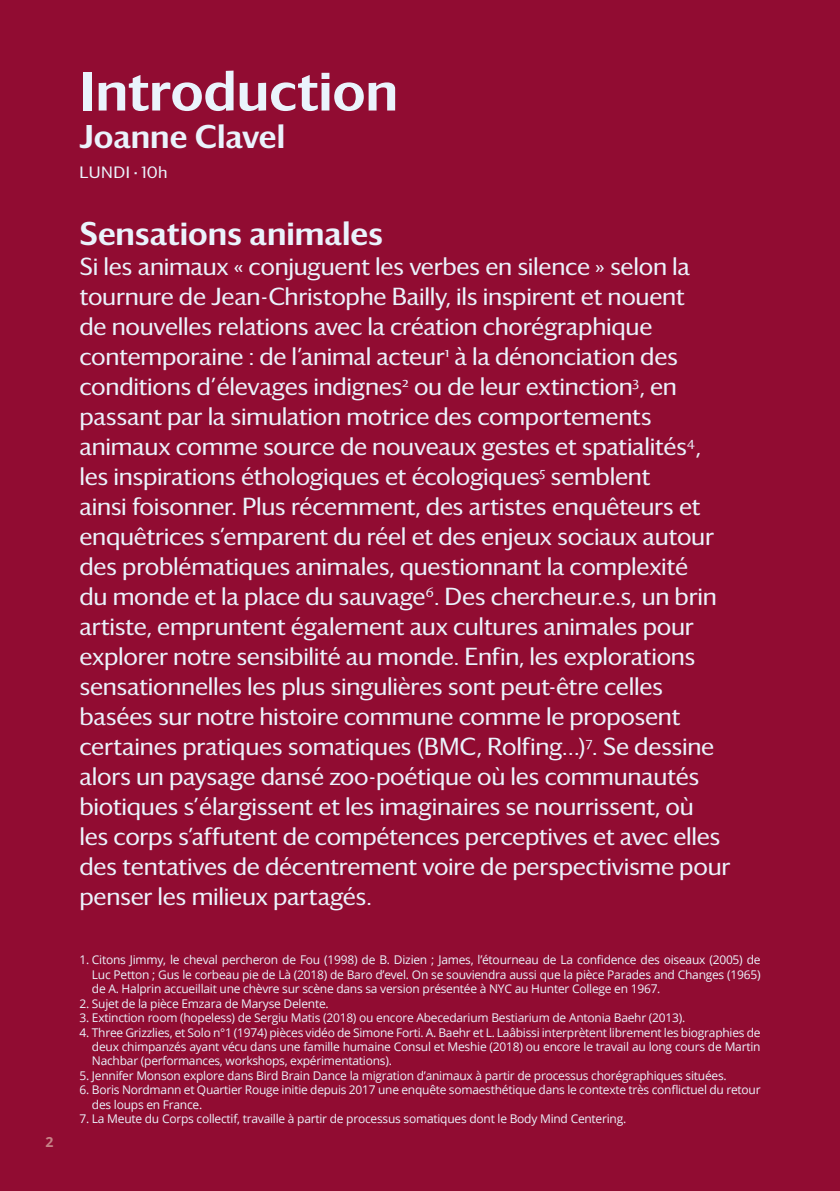
<style>
.page{position:relative;width:840px;height:1191px;background:#fff}
.page>*{position:absolute;margin:0;border:0;box-sizing:border-box;transform-origin:0 0}
.t1{font:500 54px "Darby Sans Universite Paris";letter-spacing:-.005em;color:#eaf3fc}
.t2{font:500 32px "Darby Sans Universite Paris";color:#eaf3fc}
.t3{font:24px/30px "Darby Sans Universite Paris";letter-spacing:-.01em;color:#eaf3fc}
.t4{font:16px "Darby Sans";letter-spacing:.03em;color:#eaf3fc}
.t5{font:700 14px "Open Sans";color:#c68387}
.t6{font:12px/14.4px "Open Sans";letter-spacing:-.02em;color:#eaf3fc;text-align:justify}
.s1{font-family:"Darby Sans Universite Paris";font-weight:500}
</style>
<div class="page">
<div style="left:0;top:0;width:839px;height:1191px;background:#910c32"></div>
<p class="t5" style="left:45px;top:1131px;width:9px">2</p>
<h1 class="t1" style="left:79px;top:51px;width:320px">Introduction</h1>
<h2 class="t2" style="left:79px;top:113px;width:207px">Joanne Clavel</h2>
<p class="t4" style="left:79px;top:161px;width:89px">LUNDI <span class="s1">·</span> 10h</p>
<h2 class="t2" style="left:79px;top:210px;width:305px">Sensations animales</h2>
<p class="t3" style="left:79px;top:251px;width:652px">Si les animaux « conjuguent les verbes en silence » selon la tournure de Jean‑Christophe Bailly, ils inspirent et nouent<br>de nouvelles relations avec la création chorégraphique contemporaine : de l’animal acteur<sup>1</sup> à la dénonciation des conditions d’élevages indignes<sup>2</sup> ou de leur extinction<sup>3</sup>, en passant par la simulation motrice des comportements animaux comme source de nouveaux gestes et spatialités<sup>4</sup>, les inspirations éthologiques et écologiques<sup>5</sup> semblent<br>ainsi foisonner. Plus récemment, des artistes enquêteurs et enquêtrices s’emparent du réel et des enjeux sociaux autour des problématiques animales, questionnant la complexité<br>du monde et la place du sauvage<sup>6</sup>. Des chercheur.e.s, un brin artiste, empruntent également aux cultures animales pour explorer notre sensibilité au monde. Enfin, les explorations sensationnelles les plus singulières sont peut-être celles basées sur notre histoire commune comme le proposent certaines pratiques somatiques (BMC, Rolfing…)<sup>7</sup>. Se dessine alors un paysage dansé zoo-poétique où les communautés biotiques s’élargissent et les imaginaires se nourrissent, où<br>les corps s’affutent de compétences perceptives et avec elles des tentatives de décentrement voire de perspectivisme pour penser les milieux partagés.</p>
<p class="t6" style="left:92px;top:952px;width:669px;text-indent:-12px">1. Citons Jimmy, le cheval percheron de Fou (1998) de B. Dizien ; James, l’étourneau de La confidence des oiseaux (2005) de Luc Petton ; Gus le corbeau pie de Là (2018) de Baro d’evel. On se souviendra aussi que la pièce Parades and Changes (1965) de A. Halprin accueillait une chèvre sur scène dans sa version présentée à NYC au Hunter College en 1967.</p>
<p class="t6" style="left:79px;top:995px;width:250px">2. Sujet de la pièce Emzara de Maryse Delente.</p>
<p class="t6" style="left:79px;top:1010px;width:607px">3. Extinction room (hopeless) de Sergiu Matis (2018) ou encore Abecedarium Bestiarium de Antonia Baehr (2013).</p>
<p class="t6" style="left:92px;top:1024px;width:669px;text-indent:-12px">4. Three Grizzlies, et Solo n°1 (1974) pièces vidéo de Simone Forti. A. Baehr et L. Laâbissi interprètent librement les biographies de deux chimpanzés ayant vécu dans une famille humaine Consul et Meshie (2018) ou encore le travail au long cours de Martin Nachbar (performances, workshops, expérimentations).</p>
<p class="t6" style="left:79px;top:1067px;width:648px">5. Jennifer Monson explore dans Bird Brain Dance la migration d’animaux à partir de processus chorégraphiques situées.</p>
<p class="t6" style="left:92px;top:1082px;width:669px;text-indent:-12px">6. Boris Nordmann et Quartier Rouge initie depuis 2017 une enquête somaesthétique dans le contexte très conflictuel du retour des loups en France.</p>
<p class="t6" style="left:79px;top:1111px;width:548px">7. La Meute du Corps collectif, travaille à partir de processus somatiques dont le Body Mind Centering.</p>
</div>
